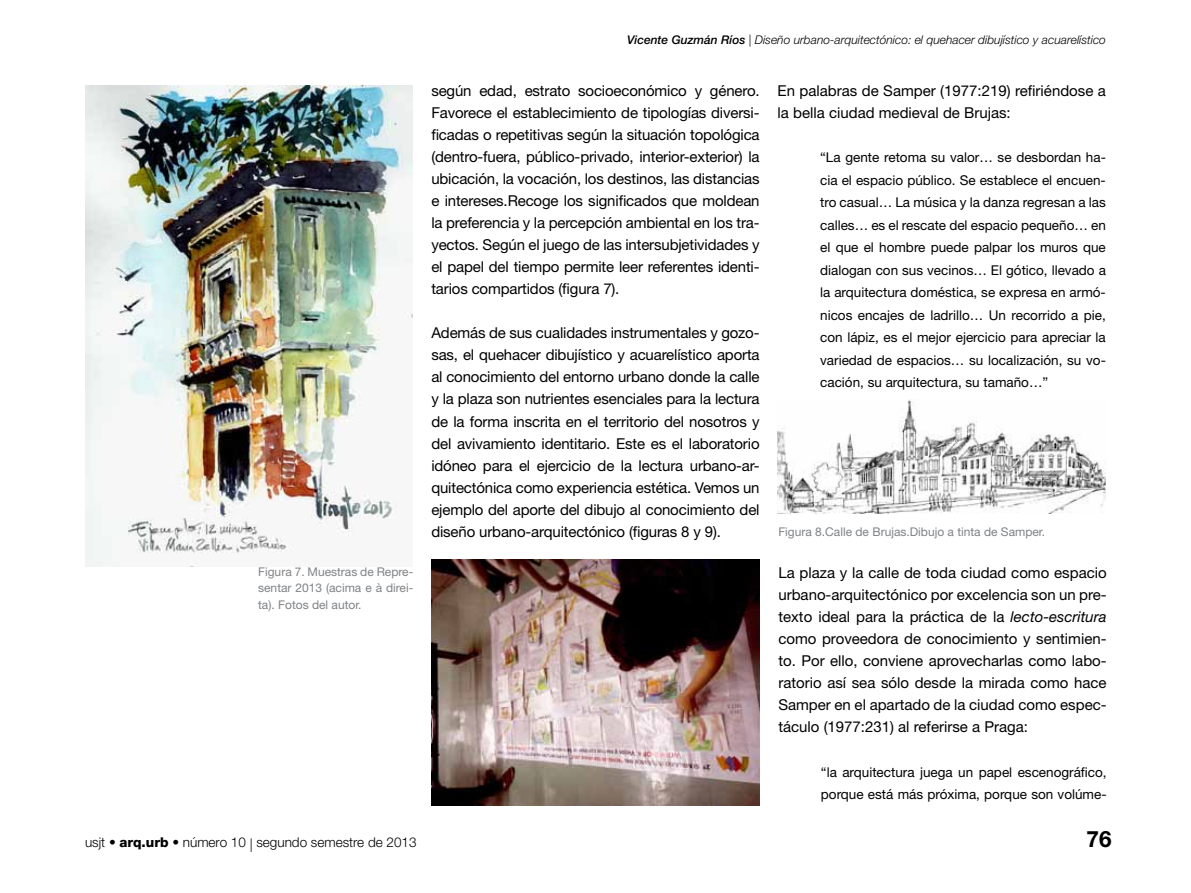
<style>
.page{position:relative;width:1191px;height:893px;background:#fff}
.page>*{position:absolute;margin:0;border:0;box-sizing:border-box;transform-origin:0 0}
.t1{font:700 22.5px "Helvetica Neue LT Std";color:#000}
.t2{font:15px/22px "Helvetica Neue LT Std";color:#000;text-align:justify}
.t3{font:13.5px/22.5px "Helvetica Neue LT Std";color:#000;text-align:justify}
.t4{font:300 13.5px "Helvetica Neue LT Std";color:#000}
.t5{font:12px/16.5px "Helvetica Neue LT Std";color:#808285;text-align:justify}
.t6{font:italic 300 12px "Helvetica Neue LT Std";color:#000}
.s1{font-weight:500}
.s2{font-weight:800}
.s3{font-style:italic}
</style>
<div class="page">
<img style="left:85px;top:85px;width:327px;height:482px">
<img style="left:431px;top:560px;width:328px;height:246px">
<img style="left:777px;top:400px;width:328px;height:113px">
<p class="t6" style="left:627px;top:33px;width:480px"><span class="s1">Vicente Guzmán Ríos</span> | Diseño urbano-arquitectónico: el quehacer dibujístico y acuarelístico</p>
<p class="t5" style="left:258px;top:563px;width:157px">Figura 7. Muestras de Repre&shy;sentar 2013 (acima e à direi&shy;ta). Fotos del autor.</p>
<p class="t2" style="left:431px;top:79px;width:330px">según edad, estrato socioeconómico y género.<br>Favorece el establecimiento de tipologías diversi&shy;ficadas o repetitivas según la situación topológica (dentro-fuera, público-privado, interior-exterior) la ubicación, la vocación, los destinos, las distancias e intereses.Recoge los significados que moldean la preferencia y la percepción ambiental en los tra&shy;yectos. Según el juego de las intersubjetividades y el papel del tiempo permite leer referentes identi&shy;tarios compartidos (figura 7).</p>
<p class="t2" style="left:431px;top:322px;width:330px">Además de sus cualidades instrumentales y gozo&shy;sas, el quehacer dibujístico y acuarelístico aporta al conocimiento del entorno urbano donde la calle y la plaza son nutrientes esenciales para la lectura de la forma inscrita en el territorio del nosotros y del avivamiento identitario. Este es el laboratorio idóneo para el ejercicio de la lectura urbano-ar&shy;quitectónica como experiencia estética. Vemos un ejemplo del aporte del dibujo al conocimiento del diseño urbano-arquitectónico (figuras 8 y 9).</p>
<p class="t4" style="left:85px;top:834px;width:333px">usjt • <span class="s2">arq.urb</span> • número 10 | segundo semestre de 2013</p>
<p class="t2" style="left:777px;top:79px;width:330px">En palabras de Samper (1977:219) refiriéndose a la bella ciudad medieval de Brujas:</p>
<p class="t3" style="left:820px;top:146px;width:287px">“La gente retoma su valor… se desbordan ha&shy;cia el espacio público. Se establece el encuen&shy;tro casual… La música y la danza regresan a las calles… es el rescate del espacio pequeño… en el que el hombre puede palpar los muros que dialogan con sus vecinos… El gótico, llevado a la arquitectura doméstica, se expresa en armó&shy;nicos encajes de ladrillo… Un recorrido a pie, con lápiz, es el mejor ejercicio para apreciar la variedad de espacios… su localización, su vo&shy;cación, su arquitectura, su tamaño…”</p>
<p class="t5" style="left:778px;top:523px;width:268px">Figura 8.Calle de Brujas.Dibujo a tinta de Samper.</p>
<p class="t2" style="left:778px;top:561px;width:330px">La plaza y la calle de toda ciudad como espacio urbano-arquitectónico por excelencia son un pre&shy;texto ideal para la práctica de la <span class="s3">lecto-escritura </span>como proveedora de conocimiento y sentimien&shy;to. Por ello, conviene aprovecharlas como labo&shy;ratorio así sea sólo desde la mirada como hace Samper en el apartado de la ciudad como espec&shy;táculo (1977:231) al referirse a Praga:</p>
<p class="t3" style="left:821px;top:760px;width:287px">“la arquitectura juega un papel escenográfico, porque está más próxima, porque son volúme-</p>
<h1 class="t1" style="left:1086px;top:825px;width:27px">76</h1>
</div>
